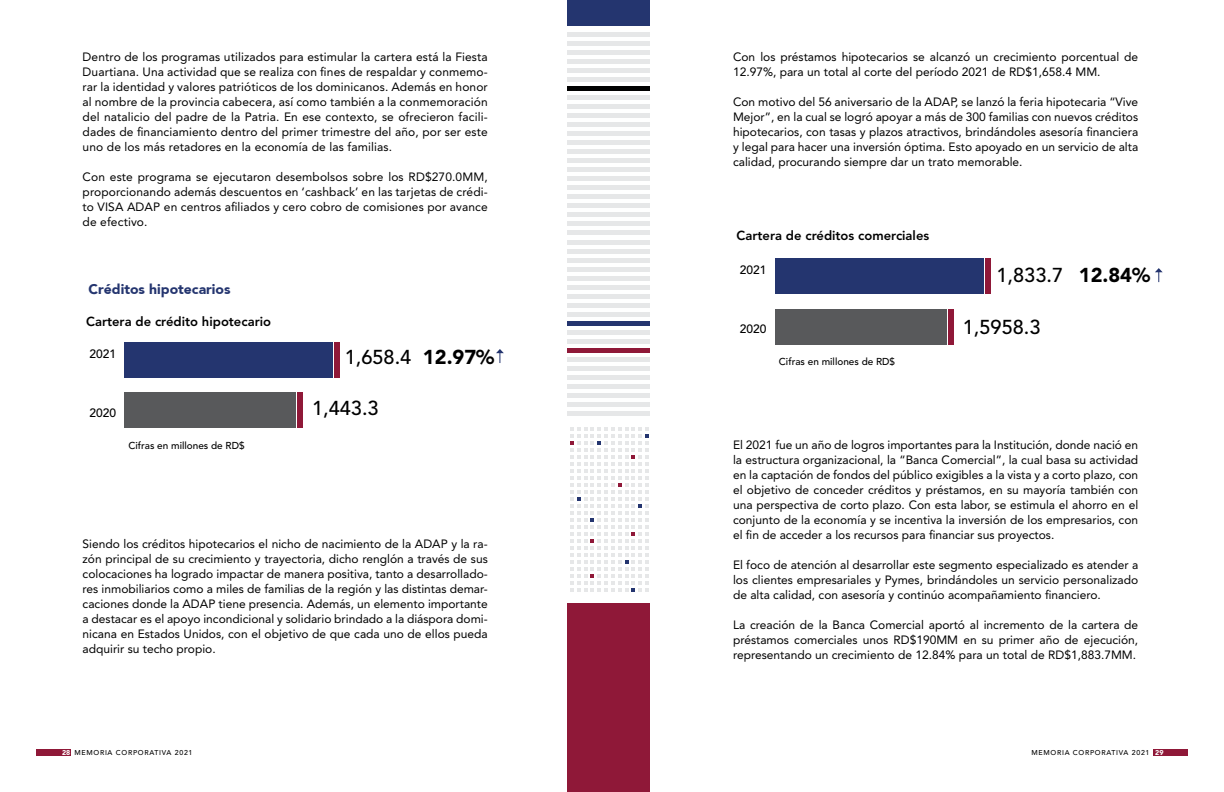
<style>
.page{position:relative;width:1224px;height:792px;background:#fff}
.page>*{position:absolute;margin:0;border:0;box-sizing:border-box;transform-origin:0 0}
.t1{font:500 20px "Avenir LT Std";color:#000}
.t2{font:900 20px "Avenir LT Std";color:#000}
.t3{font:900 14px "Avenir";color:#24356f}
.t4{font:800 13px "Avenir LT Std";color:#000}
.t5{font:12px/15px "Avenir LT Std";color:#000;text-align:justify}
.t6{font:500 12px "Avenir LT Std";color:#000}
.t7{font:500 10px "Avenir LT Std";color:#000}
.t8{font:500 7px "Avenir LT Std";letter-spacing:.1em;color:#000}
.s1{font-family:"Avenir";font-weight:900;color:#fff}
</style>
<div class="page">
<div style="left:36px;top:750px;width:35px;height:6px;background:#8f1838"></div>
<div style="left:1153px;top:750px;width:35px;height:6px;background:#8f1838"></div>
<div style="left:334px;top:342px;width:5px;height:35px;background:#8f1838"></div>
<div style="left:985px;top:258px;width:6px;height:36px;background:#8f1838"></div>
<div style="left:298px;top:392px;width:5px;height:36px;background:#8f1838"></div>
<div style="left:949px;top:309px;width:5px;height:36px;background:#8f1838"></div>
<div style="left:125px;top:342px;width:208px;height:35px;background:#24356f"></div>
<div style="left:775px;top:258px;width:209px;height:36px;background:#24356f"></div>
<div style="left:125px;top:392px;width:171px;height:36px;background:#58595b"></div>
<div style="left:775px;top:309px;width:172px;height:36px;background:#58595b"></div>
<svg style="left:496px;top:349px;width:8px;height:14px"></svg>
<svg style="left:1155px;top:268px;width:8px;height:14px"></svg>
<div style="left:568px;top:603px;width:82px;height:189px;background:#8f1838"></div>
<div style="left:568px;top:0;width:82px;height:25px;background:#24356f"></div>
<svg style="left:570px;top:427px;width:79px;height:165px"></svg>
<div style="left:568px;top:411px;width:82px;height:5px;background:#e6e7e8"></div>
<hr style="left:568px;top:222px;width:82px;height:4px;background:#e6e7e8">
<div style="left:568px;top:402px;width:82px;height:5px;background:#e6e7e8"></div>
<hr style="left:568px;top:213px;width:82px;height:4px;background:#e6e7e8">
<div style="left:568px;top:393px;width:82px;height:5px;background:#e6e7e8"></div>
<hr style="left:568px;top:204px;width:82px;height:4px;background:#e6e7e8">
<div style="left:568px;top:384px;width:82px;height:5px;background:#e6e7e8"></div>
<hr style="left:568px;top:195px;width:82px;height:4px;background:#e6e7e8">
<div style="left:568px;top:375px;width:82px;height:5px;background:#e6e7e8"></div>
<hr style="left:568px;top:186px;width:82px;height:4px;background:#e6e7e8">
<div style="left:568px;top:366px;width:82px;height:5px;background:#e6e7e8"></div>
<hr style="left:568px;top:177px;width:82px;height:4px;background:#e6e7e8">
<div style="left:568px;top:357px;width:82px;height:5px;background:#e6e7e8"></div>
<hr style="left:568px;top:168px;width:82px;height:4px;background:#e6e7e8">
<div style="left:568px;top:348px;width:82px;height:5px;background:#8f1838"></div>
<hr style="left:568px;top:159px;width:82px;height:4px;background:#e6e7e8">
<div style="left:568px;top:339px;width:82px;height:5px;background:#e6e7e8"></div>
<div style="left:568px;top:149px;width:82px;height:5px;background:#e6e7e8"></div>
<hr style="left:568px;top:330px;width:82px;height:4px;background:#e6e7e8">
<div style="left:568px;top:140px;width:82px;height:5px;background:#e6e7e8"></div>
<hr style="left:568px;top:321px;width:82px;height:4px;background:#24356f">
<div style="left:568px;top:131px;width:82px;height:5px;background:#e6e7e8"></div>
<hr style="left:568px;top:312px;width:82px;height:4px;background:#e6e7e8">
<div style="left:568px;top:122px;width:82px;height:5px;background:#e6e7e8"></div>
<hr style="left:568px;top:303px;width:82px;height:4px;background:#e6e7e8">
<div style="left:568px;top:113px;width:82px;height:5px;background:#e6e7e8"></div>
<hr style="left:568px;top:294px;width:82px;height:4px;background:#e6e7e8">
<div style="left:568px;top:104px;width:82px;height:5px;background:#e6e7e8"></div>
<hr style="left:568px;top:285px;width:82px;height:4px;background:#e6e7e8">
<div style="left:568px;top:95px;width:82px;height:5px;background:#e6e7e8"></div>
<hr style="left:568px;top:276px;width:82px;height:4px;background:#e6e7e8">
<div style="left:568px;top:86px;width:82px;height:5px;background:#000"></div>
<hr style="left:568px;top:267px;width:82px;height:4px;background:#e6e7e8">
<div style="left:568px;top:77px;width:82px;height:5px;background:#e6e7e8"></div>
<hr style="left:568px;top:32px;width:82px;height:4px;background:#e6e7e8">
<hr style="left:568px;top:258px;width:82px;height:4px;background:#e6e7e8">
<div style="left:568px;top:68px;width:82px;height:5px;background:#e6e7e8"></div>
<hr style="left:568px;top:249px;width:82px;height:4px;background:#e6e7e8">
<div style="left:568px;top:59px;width:82px;height:5px;background:#e6e7e8"></div>
<hr style="left:568px;top:240px;width:82px;height:4px;background:#e6e7e8">
<div style="left:568px;top:50px;width:82px;height:5px;background:#e6e7e8"></div>
<hr style="left:568px;top:231px;width:82px;height:4px;background:#e6e7e8">
<div style="left:568px;top:41px;width:82px;height:5px;background:#e6e7e8"></div>
<p class="t5" style="left:83px;top:50px;width:407px">Dentro de los programas utilizados para estimular la cartera está la Fiesta Duartiana. Una actividad que se realiza con fines de respaldar y conmemo&shy;rar la identidad y valores patrióticos de los dominicanos. Además en honor al nombre de la provincia cabecera, así como también a la conmemoración del natalicio del padre de la Patria. En ese contexto, se ofrecieron facili&shy;dades de financiamiento dentro del primer trimestre del año, por ser este uno de los más retadores en la economía de las familias.</p>
<p class="t5" style="left:83px;top:170px;width:407px">Con este programa se ejecutaron desembolsos sobre los RD$270.0MM, proporcionando además descuentos en ‘cashback’ en las tarjetas de crédi&shy;to VISA ADAP en centros afiliados y cero cobro de comisiones por avance de efectivo.</p>
<p class="t3" style="left:89px;top:284px;width:144px">Créditos hipotecarios</p>
<p class="t4" style="left:86px;top:315px;width:186px">Cartera de crédito hipotecario</p>
<p class="t6" style="left:89px;top:347px;width:28px">2021</p>
<p class="t6" style="left:89px;top:406px;width:28px">2020</p>
<p class="t7" style="left:128px;top:440px;width:118px">Cifras en millones de RD$</p>
<h1 class="t1" style="left:345px;top:346px;width:68px">1,658.4</h1>
<h1 class="t2" style="left:423px;top:348px;width:73px">12.97%</h1>
<h1 class="t1" style="left:312px;top:398px;width:68px">1,443.3</h1>
<p class="t5" style="left:83px;top:536px;width:407px">Siendo los créditos hipotecarios el nicho de nacimiento de la ADAP y la ra&shy;zón principal de su crecimiento y trayectoria, dicho renglón a través de sus colocaciones ha logrado impactar de manera positiva, tanto a desarrollado&shy;res inmobiliarios como a miles de familias de la región y las distintas demar&shy;caciones donde la ADAP tiene presencia. Además, un elemento importante a destacar es el apoyo incondicional y solidario brindado a la diáspora domi&shy;nicana en Estados Unidos, con el objetivo de que cada uno de ellos pueda adquirir su techo propio.</p>
<p class="t5" style="left:733px;top:50px;width:407px">Con los préstamos hipotecarios se alcanzó un crecimiento porcentual de<br>12.97%, para un total al corte del período 2021 de RD$1,658.4 MM.</p>
<p class="t5" style="left:733px;top:95px;width:407px">Con motivo del 56 aniversario de la ADAP, se lanzó la feria hipotecaria “Vive Mejor”, en la cual se logró apoyar a más de 300 familias con nuevos créditos hipotecarios, con tasas y plazos atractivos, brindándoles asesoría financiera y legal para hacer una inversión óptima. Esto apoyado en un servicio de alta calidad, procurando siempre dar un trato memorable.</p>
<p class="t4" style="left:737px;top:228px;width:194px">Cartera de créditos comerciales</p>
<p class="t6" style="left:740px;top:264px;width:28px">2021</p>
<p class="t6" style="left:740px;top:323px;width:28px">2020</p>
<p class="t7" style="left:779px;top:356px;width:118px">Cifras en millones de RD$</p>
<h1 class="t1" style="left:996px;top:264px;width:68px">1,833.7</h1>
<h1 class="t1" style="left:963px;top:316px;width:79px">1,5958.3</h1>
<h1 class="t2" style="left:1079px;top:266px;width:73px">12.84%</h1>
<p class="t5" style="left:733px;top:438px;width:407px">El 2021 fue un año de logros importantes para la Institución, donde nació en la estructura organizacional, la “Banca Comercial”, la cual basa su actividad en la captación de fondos del público exigibles a la vista y a corto plazo, con el objetivo de conceder créditos y préstamos, en su mayoría también con una perspectiva de corto plazo. Con esta labor, se estimula el ahorro en el conjunto de la economía y se incentiva la inversión de los empresarios, con el fin de acceder a los recursos para financiar sus proyectos.</p>
<p class="t5" style="left:733px;top:558px;width:407px">El foco de atención al desarrollar este segmento especializado es atender a los clientes empresariales y Pymes, brindándoles un servicio personalizado de alta calidad, con asesoría y continúo acompañamiento financiero.</p>
<p class="t5" style="left:733px;top:618px;width:407px">La creación de la Banca Comercial aportó al incremento de la cartera de préstamos comerciales unos RD$190MM en su primer año de ejecución, representando un crecimiento de 12.84% para un total de RD$1,883.7MM.</p>
<p class="t8" style="left:62px;top:748px;width:132px"><span class="s1">28</span> MEMORIA CORPORATIVA 2021</p>
<p class="t8" style="left:1032px;top:748px;width:134px">MEMORIA CORPORATIVA 2021 <span class="s1">29</span></p>
</div>
